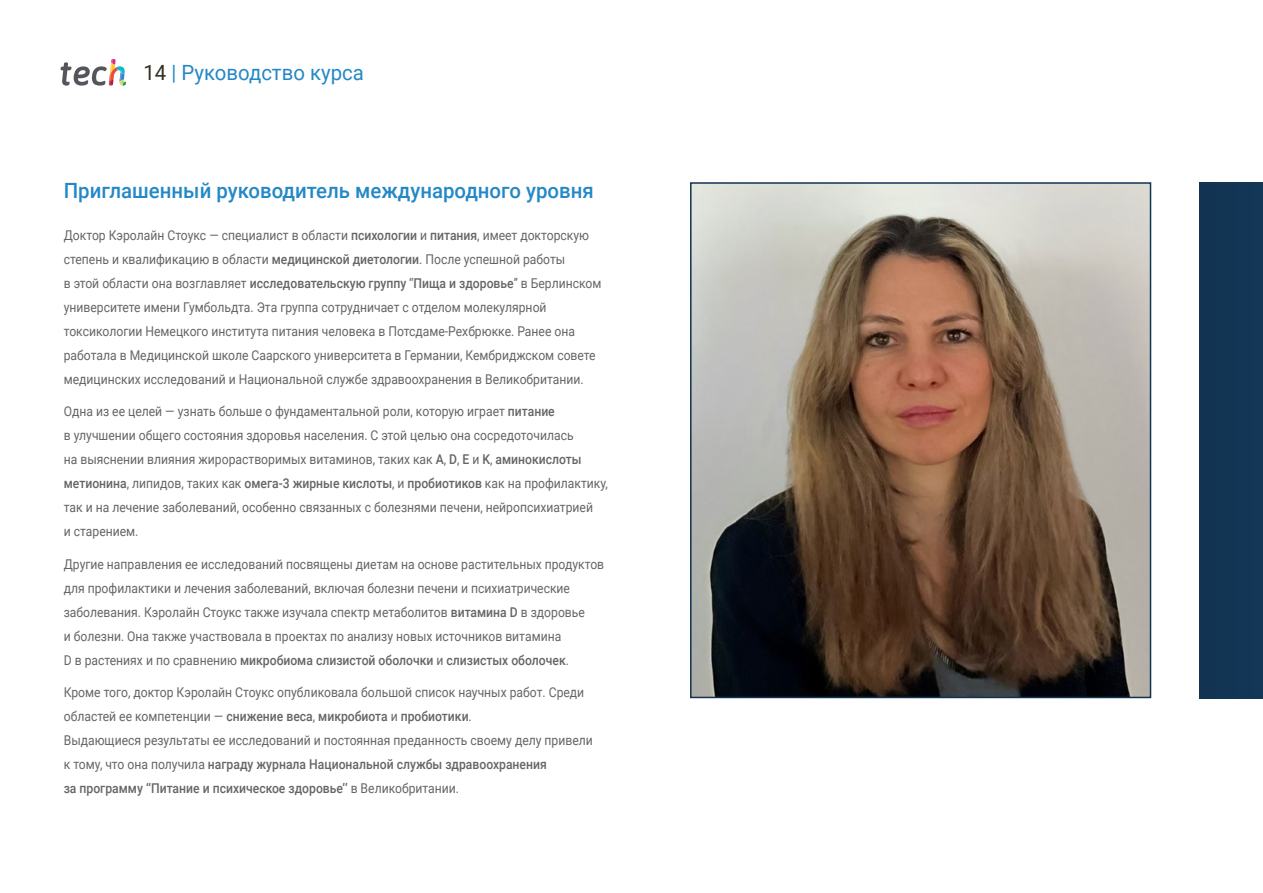
<style>
.page{position:relative;width:1263px;height:893px;background:#fff}
.page>*{position:absolute;margin:0;border:0;box-sizing:border-box;transform-origin:0 0}
.t1{font:500 21px "Roboto";color:#2488c7}
.t2{font:21px "Roboto";color:#2488c7}
.t3{font:13.5px/24px "Roboto";color:#656565;scale:.9 1}
.s1{color:#312e20}
.s2{font-weight:500}
</style>
<div class="page">
<div style="left:1199px;top:182px;width:64px;height:516px;background:#133554"></div>
<svg style="left:61px;top:59px;width:65px;height:27px"></svg>
<img style="left:693px;top:185px;width:455px;height:510px">
<div style="left:690px;top:182px;width:461px;height:516px;border:2px solid #113452"></div>
<h1 class="t2" style="left:144px;top:57px;width:222px"><span class="s1">14</span> | Руководство курса</h1>
<h1 class="t1" style="left:64px;top:176px;width:531px">Приглашенный руководитель международного уровня</h1>
<p class="t3" style="left:64px;top:222px;width:599px">Доктор Кэролайн Стоукс — специалист в области <span class="s2">психологии</span> и <span class="s2">питания</span>, имеет докторскую степень и квалификацию в области <span class="s2">медицинской диетологии</span>. После успешной работы<br>в этой области она возглавляет <span class="s2">исследовательскую группу</span> ‘‘<span class="s2">Пища и здоровье</span>’’ в Берлинском университете имени Гумбольдта. Эта группа сотрудничает с отделом молекулярной токсикологии Немецкого института питания человека в Потсдаме-Рехбрюкке. Ранее она работала в Медицинской школе Саарского университета в Германии, Кембриджском совете медицинских исследований и Национальной службе здравоохранения в Великобритании.</p>
<p class="t3" style="left:64px;top:399px;width:606px">Одна из ее целей — узнать больше о фундаментальной роли, которую играет <span class="s2">питание<br></span>в улучшении общего состояния здоровья населения. С этой целью она сосредоточилась<br>на выяснении влияния жирорастворимых витаминов, таких как <span class="s2">A</span>, <span class="s2">D</span>, <span class="s2">E</span> и <span class="s2">K</span>, <span class="s2">аминокислоты метионина</span>, липидов, таких как <span class="s2">омега-3 жирные кислоты</span>, и <span class="s2">пробиотиков</span> как на профилактику, так и на лечение заболеваний, особенно связанных с болезнями печени, нейропсихиатрией<br>и старением.</p>
<p class="t3" style="left:64px;top:551px;width:602px">Другие направления ее исследований посвящены диетам на основе растительных продуктов для профилактики и лечения заболеваний, включая болезни печени и психиатрические заболевания. Кэролайн Стоукс также изучала спектр метаболитов <span class="s2">витамина D</span> в здоровье<br>и болезни. Она также участвовала в проектах по анализу новых источников витамина<br>D в растениях и по сравнению <span class="s2">микробиома слизистой оболочки</span> и <span class="s2">слизистых оболочек</span>.</p>
<p class="t3" style="left:64px;top:680px;width:589px">Кроме того, доктор Кэролайн Стоукс опубликовала большой список научных работ. Среди областей ее компетенции — <span class="s2">снижение веса</span>, <span class="s2">микробиота</span> и <span class="s2">пробиотики</span>.<br>Выдающиеся результаты ее исследований и постоянная преданность своему делу привели к тому, что она получила <span class="s2">награду журнала Национальной службы здравоохранения<br>за программу ‘‘Питание и психическое здоровье’’</span> в Великобритании.</p>
</div>
